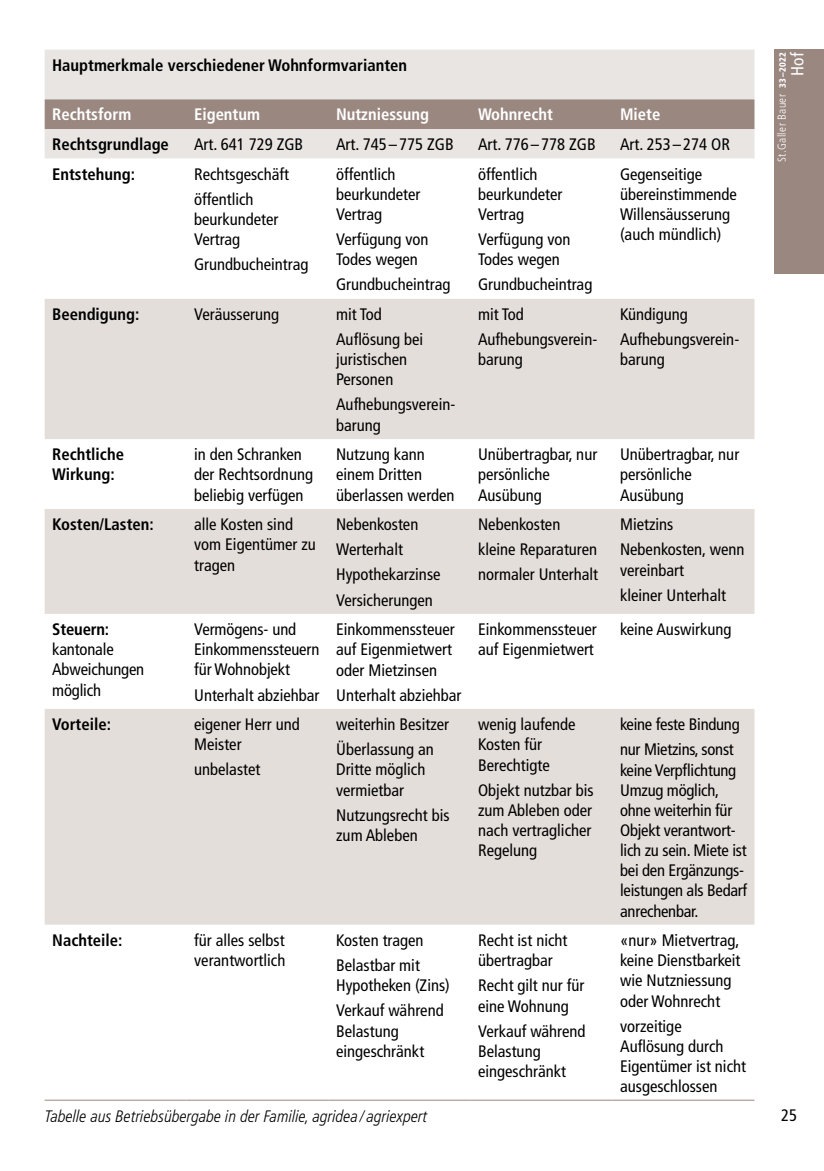
<style>
.page{position:relative;width:824px;height:1171px;background:#fff}
.page>*{position:absolute;margin:0;border:0;box-sizing:border-box;transform-origin:0 0}
.t1{font:condensed 17.5px "Frutiger LT Pro";color:#fff}
.t2{font:condensed 16.62px/20.1px "Frutiger LT Pro";color:#000}
.t3{font:700 condensed 16.62px/20.1px "Frutiger LT Pro";color:#000}
.t4{font:italic 300 condensed 16.62px "Frutiger LT Pro";color:#000}
.t5{font:700 condensed 16.62px "Frutiger LT Pro";color:#fff}
.t6{font:300 condensed 11.55px "Frutiger LT Pro";letter-spacing:.035em;color:#fff}
.s1{font-weight:900;font-size:9.1px}
</style>
<div class="page">
<div style="left:774px;top:50px;width:49px;height:224px;background:#998780"></div>
<div style="left:45px;top:50px;width:709px;height:109px;background:#e9e5e2"></div>
<div style="left:45px;top:99px;width:709px;height:30px;background:#998780"></div>
<svg style="left:45px;top:299px;width:709px;height:625px;fill:#e4dedb"></svg>
<hr style="left:45px;top:1099px;width:142px;height:1px;background:#998780">
<hr style="left:187px;top:1099px;width:141px;height:1px;background:#998780">
<hr style="left:328px;top:1099px;width:142px;height:1px;background:#998780">
<hr style="left:470px;top:1099px;width:142px;height:1px;background:#998780">
<hr style="left:612px;top:1099px;width:142px;height:1px;background:#998780">
<p class="t3" style="left:52px;top:55px;width:356px">Hauptmerkmale verschiedener Wohnformvarianten</p>
<p class="t5" style="left:52px;top:105px;width:81px">Rechtsform</p>
<p class="t5" style="left:194px;top:105px;width:67px">Eigentum</p>
<p class="t5" style="left:336px;top:105px;width:95px">Nutzniessung</p>
<p class="t5" style="left:478px;top:105px;width:76px">Wohnrecht</p>
<p class="t5" style="left:620px;top:105px;width:42px">Miete</p>
<p class="t3" style="left:52px;top:134px;width:118px">Rechtsgrundlage</p>
<p class="t2" style="left:194px;top:134px;width:111px">Art. 641 729 ZGB</p>
<p class="t2" style="left:336px;top:134px;width:119px">Art. 745–775 ZGB</p>
<p class="t2" style="left:478px;top:134px;width:119px">Art. 776–778 ZGB</p>
<p class="t2" style="left:620px;top:134px;width:111px">Art. 253–274 OR</p>
<p class="t3" style="left:52px;top:164px;width:84px">Entstehung:</p>
<p class="t2" style="left:194px;top:162px;width:96px;line-height:25px">Rechtsgeschäft öffentlich</p>
<p class="t2" style="left:194px;top:209px;width:86px">beurkundeter<br>Vertrag</p>
<p class="t2" style="left:194px;top:254px;width:116px">Grundbucheintrag</p>
<p class="t2" style="left:336px;top:164px;width:86px">öffentlich beurkundeter<br>Vertrag</p>
<p class="t2" style="left:336px;top:229px;width:94px">Verfügung von<br>Todes wegen</p>
<p class="t2" style="left:336px;top:275px;width:116px">Grundbucheintrag</p>
<p class="t2" style="left:478px;top:164px;width:86px">öffentlich beurkundeter<br>Vertrag</p>
<p class="t2" style="left:478px;top:229px;width:94px">Verfügung von<br>Todes wegen</p>
<p class="t2" style="left:478px;top:275px;width:116px">Grundbucheintrag</p>
<p class="t2" style="left:620px;top:164px;width:118px">Gegenseitige übereinstimmende<br>Willensäusserung (auch mündlich)</p>
<p class="t3" style="left:52px;top:304px;width:89px">Beendigung:</p>
<p class="t2" style="left:194px;top:304px;width:86px">Veräusserung</p>
<p class="t2" style="left:336px;top:302px;width:89px;line-height:25px">mit Tod<br>Auflösung bei</p>
<p class="t2" style="left:336px;top:349px;width:73px">juristischen<br>Personen</p>
<p class="t2" style="left:336px;top:395px;width:121px">Aufhebungsverein&shy;barung</p>
<p class="t2" style="left:478px;top:302px;width:121px;line-height:25px">mit Tod<br>Aufhebungsverein-</p>
<p class="t2" style="left:478px;top:349px;width:46px">barung</p>
<p class="t2" style="left:620px;top:302px;width:121px;line-height:25px">Kündigung<br>Aufhebungsverein-</p>
<p class="t2" style="left:620px;top:350px;width:46px">barung</p>
<p class="t3" style="left:52px;top:444px;width:73px">Rechtliche<br>Wirkung:</p>
<p class="t2" style="left:194px;top:444px;width:120px">in den Schranken der Rechtsordnung beliebig verfügen</p>
<p class="t2" style="left:336px;top:444px;width:120px">Nutzung kann einem Dritten überlassen werden</p>
<p class="t2" style="left:478px;top:445px;width:121px">Unübertragbar, nur persönliche<br>Ausübung</p>
<p class="t2" style="left:620px;top:445px;width:121px">Unübertragbar, nur persönliche<br>Ausübung</p>
<p class="t3" style="left:52px;top:514px;width:103px">Kosten/Lasten:</p>
<p class="t2" style="left:194px;top:514px;width:123px">alle Kosten sind vom Eigentümer zu tragen</p>
<p class="t2" style="left:336px;top:512px;width:106px;line-height:25px">Nebenkosten<br>Werterhalt<br>Hypothekarzinse<br>Versicherungen</p>
<p class="t2" style="left:478px;top:512px;width:122px;line-height:25px">Nebenkosten kleine Reparaturen normaler Unterhalt</p>
<p class="t2" style="left:620px;top:512px;width:126px;line-height:25px">Mietzins<br>Nebenkosten, wenn</p>
<p class="t2" style="left:620px;top:557px;width:107px;line-height:25px">vereinbart kleiner Unterhalt</p>
<p class="t3" style="left:52px;top:619px;width:59px">Steuern:</p>
<p class="t2" style="left:52px;top:639px;width:94px">kantonale<br>Abweichungen möglich</p>
<p class="t2" style="left:194px;top:619px;width:127px">Vermögens- und<br>Einkommenssteuern für Wohnobjekt</p>
<p class="t2" style="left:194px;top:685px;width:127px">Unterhalt abziehbar</p>
<p class="t2" style="left:336px;top:619px;width:120px">Einkommenssteuer auf Eigenmietwert oder Mietzinsen</p>
<p class="t2" style="left:336px;top:685px;width:127px">Unterhalt abziehbar</p>
<p class="t2" style="left:478px;top:619px;width:120px">Einkommenssteuer auf Eigenmietwert</p>
<p class="t2" style="left:620px;top:619px;width:113px">keine Auswirkung</p>
<p class="t3" style="left:52px;top:714px;width:60px">Vorteile:</p>
<p class="t2" style="left:194px;top:714px;width:107px">eigener Herr und<br>Meister</p>
<p class="t2" style="left:194px;top:760px;width:68px">unbelastet</p>
<p class="t2" style="left:336px;top:712px;width:114px;line-height:25px">weiterhin Besitzer<br>Überlassung an</p>
<p class="t2" style="left:336px;top:760px;width:91px">Dritte möglich vermietbar</p>
<p class="t2" style="left:336px;top:805px;width:115px">Nutzungsrecht bis zum Ableben</p>
<p class="t2" style="left:478px;top:714px;width:99px">wenig laufende<br>Kosten für<br>Berechtigte</p>
<p class="t2" style="left:478px;top:780px;width:117px">Objekt nutzbar bis zum Ableben oder nach vertraglicher<br>Regelung</p>
<p class="t2" style="left:620px;top:712px;width:121px;line-height:25px">keine feste Bindung nur Mietzins, sonst</p>
<p class="t2" style="left:620px;top:760px;width:128px">keine Verpflichtung<br>Umzug möglich, ohne weiterhin für<br>Objekt verantwort&shy;lich zu sein. Miete ist bei den Ergänzungs&shy;leistungen als Bedarf anrechenbar.</p>
<p class="t3" style="left:52px;top:930px;width:72px">Nachteile:</p>
<p class="t2" style="left:194px;top:930px;width:93px">für alles selbst verantwortlich</p>
<p class="t2" style="left:336px;top:928px;width:89px;line-height:25px">Kosten tragen<br>Belastbar mit</p>
<p class="t2" style="left:336px;top:973px;width:115px;line-height:25px">Hypotheken (Zins)<br>Verkauf während</p>
<p class="t2" style="left:336px;top:1021px;width:90px">Belastung eingeschränkt</p>
<p class="t2" style="left:478px;top:930px;width:91px">Recht ist nicht übertragbar</p>
<p class="t2" style="left:478px;top:975px;width:108px">Recht gilt nur für eine Wohnung</p>
<p class="t2" style="left:478px;top:1021px;width:109px">Verkauf während<br>Belastung eingeschränkt</p>
<p class="t2" style="left:620px;top:930px;width:122px">«nur» Mietvertrag, keine Dienstbarkeit wie Nutzniessung oder Wohnrecht</p>
<p class="t2" style="left:620px;top:1016px;width:127px">vorzeitige<br>Auflösung durch<br>Eigentümer ist nicht ausgeschlossen</p>
<p class="t4" style="left:45px;top:1106px;width:384px">Tabelle aus Betriebsübergabe in der Familie, agridea / agriexpert</p>
<p class="t6" style="left:775px;top:162px;width:111px;rotate:-90deg">St.Galler Bauer <span class="s1">33–2022</span></p>
<p class="t1" style="left:787px;top:76px;width:26px;rotate:-90deg">Hof</p>
<p class="t2" style="left:781px;top:1105px;width:17px">25</p>
</div>
